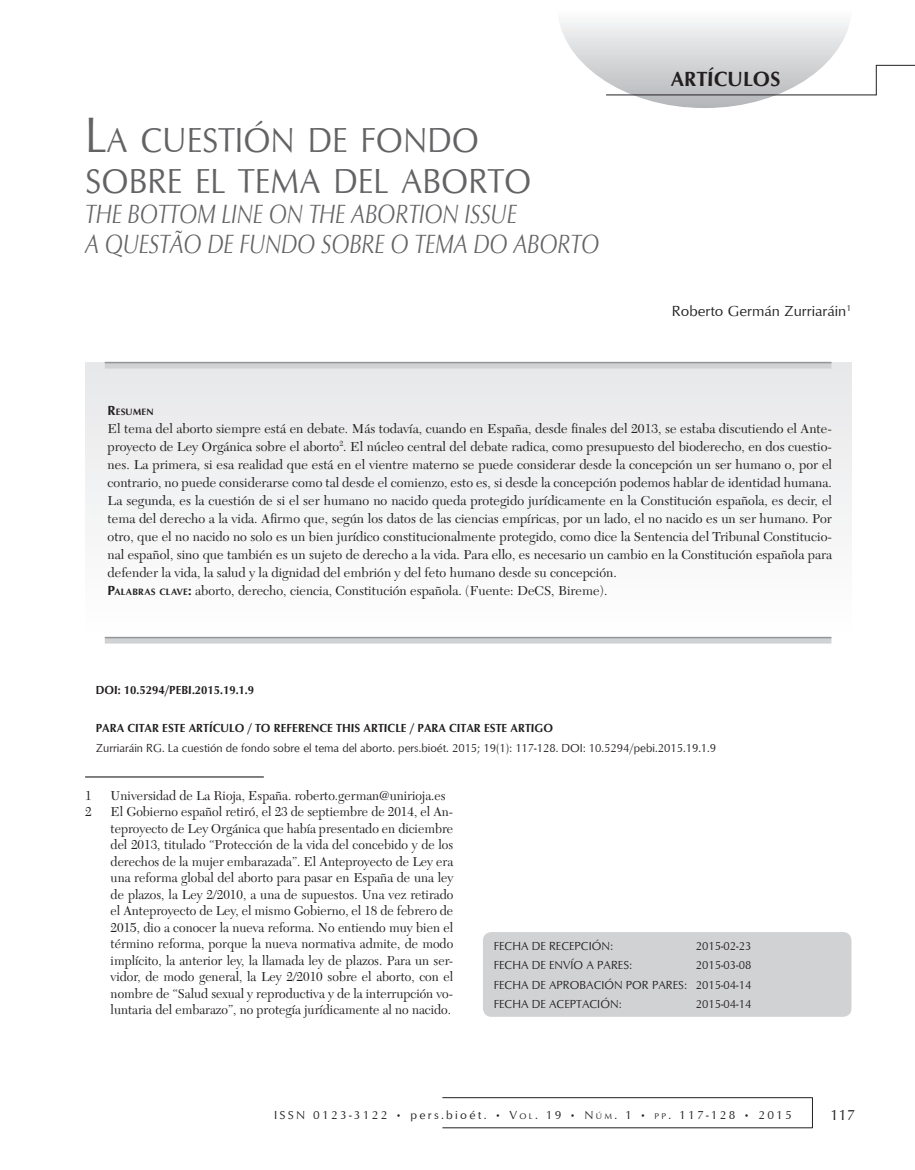
<style>
.page{position:relative;width:915px;height:1170px;background:#fff}
.page>*{position:absolute;margin:0;border:0;box-sizing:border-box;transform-origin:0 0}
.t1{font:35.7px/40.5px "Optimum";color:#636366;scale:.9 1}
.t2{font:italic 27px/30px "Optimum";color:#636366;scale:.8 1}
.t3{font:700 21px "Optimum";color:#231f20}
.t4{font:15px "Optimum";color:#231f20}
.t5{font:13.5px/16.5px "New Caledonia";color:#231f20;text-align:justify}
.t6{font:12px/19.2px "Optimum";color:#231f20;text-align:justify;scale:.95 1}
.t7{font:700 12px "Optimum";color:#231f20;scale:.95 1}
.t8{font:12px "Optimum";letter-spacing:.19em;color:#231f20}
.t9{font:700 9.45px "Optimum";color:#231f20}
.s1{font-size:51px}
.s2{font-size:13.5px}
.s3{font-family:"Optimum";font-weight:700;font-size:9.45px}
.s4{font-family:"Optimum";font-weight:700}
.s5{font-size:8.4px}
.s6{font-style:inherit}
</style>
<div class="page">
<hr style="left:442px;top:1097px;width:370px;height:1px;background:#231f20">
<hr style="left:442px;top:1127px;width:370px;height:1px;background:#231f20">
<hr style="left:811px;top:1097px;width:1px;height:30px;background:#231f20">
<div style="left:85px;top:362px;width:765px;height:277px;background:#f2f3f4"></div>
<div style="left:482px;top:932px;width:369px;height:84px;background:#d1d2d4;border-radius:9px"></div>
<svg style="left:105px;top:363px;width:726px;height:5px;background:#cccdd0"></svg>
<hr style="left:105px;top:362px;width:726px;height:1px;background:#939598">
<svg style="left:105px;top:638px;width:726px;height:5px;background:#cccdd0"></svg>
<hr style="left:105px;top:636px;width:726px;height:2px;background:#939598">
<svg style="left:559px;top:21px;width:292px;height:87px"></svg>
<hr style="left:875px;top:65px;width:1px;height:30px;background:#231f20">
<hr style="left:875px;top:65px;width:39px;height:1px;background:#231f20">
<hr style="left:606px;top:94px;width:270px;height:1px;background:#231f20">
<hr style="left:85px;top:776px;width:179px;height:1px;background:#231f20">
<h1 class="t1" style="left:85px;top:119px;width:497px"><span class="s1">L</span>A CUESTIÓN DE FONDO<br>SOBRE EL TEMA DEL ABORTO</h1>
<h2 class="t2" style="left:85px;top:198px;width:644px">THE BOTTOM LINE ON THE ABORTION ISSUE<br>A QUESTÃO DE FUNDO SOBRE O TEMA DO AB ORTO</h2>
<h3 class="t3" style="left:670px;top:67px;width:111px">ARTÍCULOS</h3>
<p class="t4" style="left:671px;top:301px;width:181px">Roberto Germán Zurriaráin<sup>1</sup></p>
<p class="t9" style="left:108px;top:406px;width:47px"><span class="s2">R</span>ESUMEN</p>
<p class="t5" style="left:108px;top:419px;width:725px;line-height:18px">El tema del aborto siempre está en debate. Más todavía, cuando en España, desde finales del 2013, se estaba discutiendo el Ante&shy;proyecto de Ley Orgánica sobre el aborto<sup>2</sup>. El núcleo central del debate radica, como presupuesto del bioderecho, en dos cuestio&shy;nes. La primera, si esa realidad que está en el vientre materno se puede considerar desde la concepción un ser humano o, por el contrario, no puede considerarse como tal desde el comienzo, esto es, si desde la concepción podemos hablar de identidad humana.<br>La segunda, es la cuestión de si el ser humano no nacido queda protegido jurídicamente en la Constitución española, es decir, el tema del derecho a la vida. Afirmo que, según los datos de las ciencias empíricas, por un lado, el no nacido es un ser humano. Por otro, que el no nacido no solo es un bien jurídico constitucionalmente protegido, como dice la Sentencia del Tribunal Constitucio&shy;nal español, sino que también es un sujeto de derecho a la vida. Para ello, es necesario un cambio en la Constitución española para defender la vida, la salud y la dignidad del embrión y del feto humano desde su concepción.</p>
<p class="t9" style="left:108px;top:586px;width:14px"><span class="s2">P</span>ALA</p>
<p class="t9" style="left:132px;top:586px;width:13px">BRAS</p>
<p class="t5" style="left:159px;top:582px;width:449px"><span class="s3">CLAVE</span><span class="s4">:</span> aborto, derecho, ciencia, Constitución española. (Fuente: DeCS, Bireme).</p>
<p class="t7" style="left:96px;top:682px;width:168px">DOI: 10.5294/PEBI.2015.19.1.9</p>
<p class="t7" style="left:96px;top:721px;width:481px">PARA CITAR ESTE ARTÍCULO / TO REFERENCE THIS ARTICLE / PARA CITAR ESTE ARTIGO</p>
<p class="t6" style="left:96px;top:737px;width:654px">Zurriaráin RG. La cuestión de fondo sobre el tema del aborto. pers.bioét. 2015; 19(1): 117-128. DOI : 10.5294/pebi.2015.19.1.9</p>
<p class="t5" style="left:85px;top:787px;width:8px">1</p>
<p class="t5" style="left:111px;top:787px;width:336px">Universidad de La Rioja, España. roberto.german@unirioja.es</p>
<p class="t5" style="left:85px;top:803px;width:8px">2</p>
<p class="t5" style="left:111px;top:803px;width:344px">El Gobierno español retiró, el 23 de septiembre de 2014, el An&shy;teproyecto de Ley Orgánica que había presentado en diciembre del 2013, titulado “Protección de la vida del concebido y de los derechos de la mujer embarazada”. El Anteproyecto de Ley era una reforma global del aborto para pasar en España de una ley de plazos, la Ley 2/2010, a una de supuestos. Una vez retirado el Anteproyecto de Ley, el mismo Gobierno, el 18 de febrero de 2015, dio a conocer la nueva reforma. No entiendo muy bien el término reforma, porque la nueva normativa admite, de modo implícito, la anterior ley, la llamada ley de plazos. Para un ser&shy;vidor, de modo general, la Ley 2/2010 sobre el aborto, con el nombre de “Salud sexual y reproductiva y de la interrupción vo&shy;luntaria del embarazo”, no protegía jurídicamente al no nacido.</p>
<p class="t6" style="left:493px;top:936px;width:127px">Fecha de recepción:</p>
<p class="t6" style="left:695px;top:936px;width:60px">2015-02-23</p>
<p class="t6" style="left:493px;top:955px;width:147px">Fecha de envío a pares:</p>
<p class="t6" style="left:493px;top:955px;width:272px;text-indent:202px">2015-03-08<br>Fecha de aprobación por pares: 2015-04-14<br>Fecha de aceptación:</p>
<p class="t6" style="left:695px;top:993px;width:60px">2015-04-14</p>
<p class="t8" style="left:274px;top:1107px;width:519px">ISSN 0123-3122 • pers.bioét. • V<span class="s5">OL</span>. 19 • N<span class="s5">ÚM</span><span class="s6">.</span> 1 • <span class="s5">PP</span>. 117-128 • 2015</p>
<p class="t4" style="left:829px;top:1105px;width:26px">117</p>
</div>
